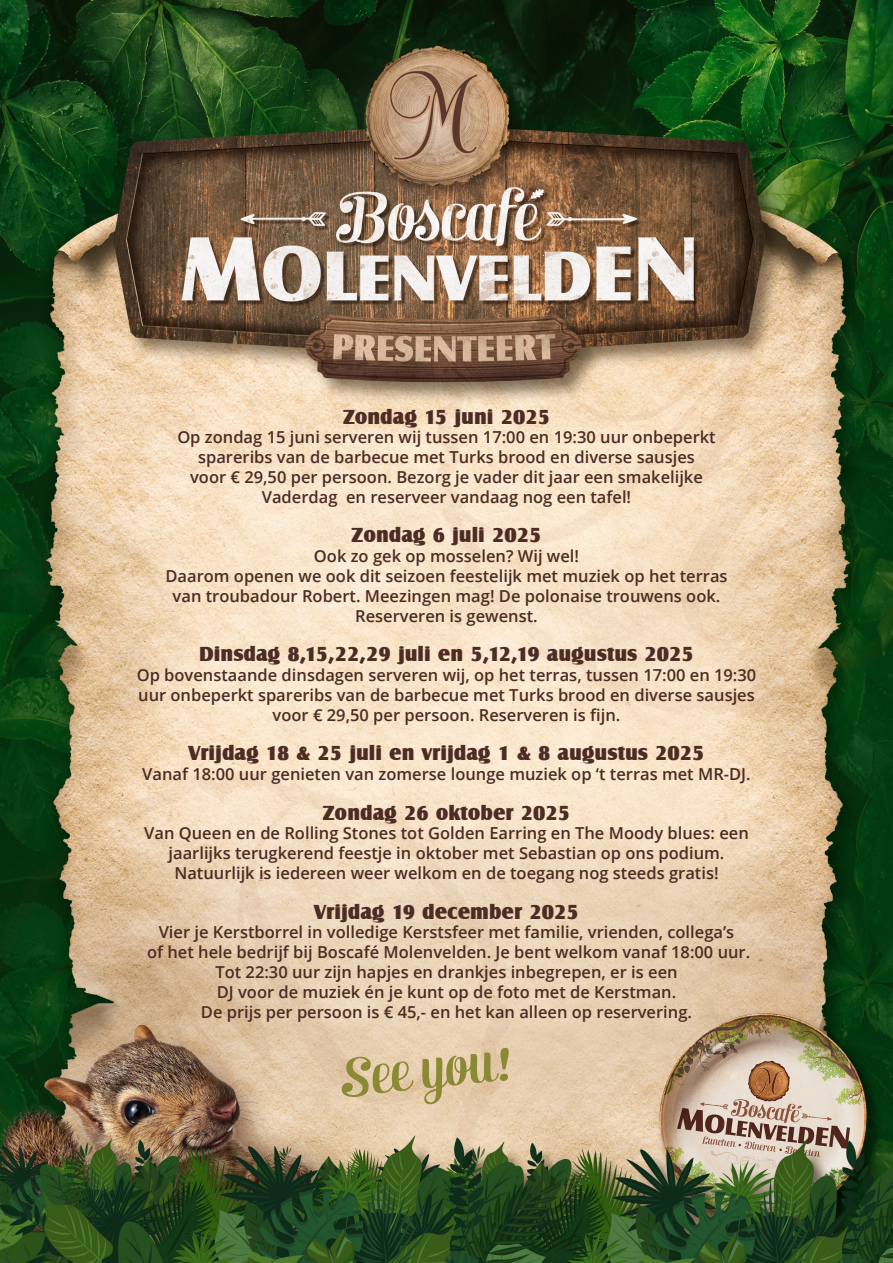
<style>
.page{position:relative;width:893px;height:1263px;background:#fff}
.page>*{position:absolute;margin:0;border:0;box-sizing:border-box;transform-origin:0 0}
.t1{font:54px "Verner";color:#8a8934}
.t2{font:21px "Castle T Ultr";color:#4c2c24}
.t3{font:600 16.5px/19.8px "Open Sans";color:#4c2c24;text-align:center}
</style>
<div class="page">
<img style="left:1px;top:0;width:891px;height:1263px">
<p class="t2" style="left:343px;top:404px;width:208px">Zondag 15 juni 2025</p>
<p class="t3" style="left:177px;top:427px;width:540px">Op zondag 15 juni serveren wij tussen 17:00 en 19:30 uur onbeperkt</p>
<p class="t3" style="left:198px;top:447px;width:498px">spareribs van de barbecue met Turks brood en diverse sausjes</p>
<p class="t3" style="left:190px;top:467px;width:514px">voor € 29,50 per persoon. Bezorg je vader dit jaar een smakelijke</p>
<p class="t3" style="left:262px;top:486px;width:371px">Vaderdag en reserveer vandaag nog een tafel!</p>
<p class="t2" style="left:352px;top:523px;width:191px">Zondag 6 juli 2025</p>
<p class="t3" style="left:314px;top:546px;width:267px">Ook zo gek op mosselen? Wij wel!</p>
<p class="t3" style="left:165px;top:566px;width:564px">Daarom openen we ook dit seizoen feestelijk met muziek op het terras</p>
<p class="t3" style="left:173px;top:585px;width:549px">van troubadour Robert. Meezingen mag! De polonaise trouwens ook.</p>
<p class="t3" style="left:355px;top:605px;width:184px">Reserveren is gewenst.</p>
<p class="t2" style="left:199px;top:642px;width:496px">Dinsdag 8,15,22,29 juli en 5,12,19 augustus 2025</p>
<p class="t3" style="left:137px;top:665px;width:621px;text-align:left">Op bovenstaande dinsdagen serveren wij, op het terras, tussen 17:00 en 19:30 uur onbeperkt spareribs van de barbecue met Turks brood en diverse sausjes</p>
<p class="t3" style="left:273px;top:704px;width:349px">voor € 29,50 per persoon. Reserveren is fijn.</p>
<p class="t2" style="left:188px;top:741px;width:517px">Vrijdag 18 &amp; 25 juli en vrijdag 1 &amp; 8 augustus 2025</p>
<p class="t3" style="left:142px;top:764px;width:610px">Vanaf 18:00 uur genieten van zomerse lounge muziek op ‘t terras met MR-DJ.</p>
<p class="t2" style="left:323px;top:800px;width:249px">Zondag 26 oktober 2025</p>
<p class="t3" style="left:144px;top:823px;width:606px">Van Queen en de Rolling Stones tot Golden Earring en The Moody blues: een jaarlijks terugkerend feestje in oktober met Sebastian op ons podium.</p>
<p class="t3" style="left:174px;top:863px;width:546px">Natuurlijk is iedereen weer welkom en de toegang nog steeds gratis!</p>
<p class="t2" style="left:314px;top:899px;width:266px">Vrijdag 19 december 2025</p>
<p class="t3" style="left:159px;top:922px;width:577px">Vier je Kerstborrel in volledige Kerstsfeer met familie, vrienden, collega’s</p>
<p class="t3" style="left:147px;top:942px;width:605px">of het hele bedrijf bij Boscafé Molenvelden. Je bent welkom vanaf 18:00 uur.<br>Tot 22:30 uur zijn hapjes en drankjes inbegrepen, er is een</p>
<p class="t3" style="left:217px;top:981px;width:461px">DJ voor de muziek én je kunt op de foto met de Kerstman.</p>
<p class="t3" style="left:201px;top:1001px;width:493px">De prijs per persoon is € 45,- en het kan alleen op reservering.</p>
<p class="t1" style="left:336px;top:1047px;width:170px;rotate:-6deg">See you!</p>
</div>
